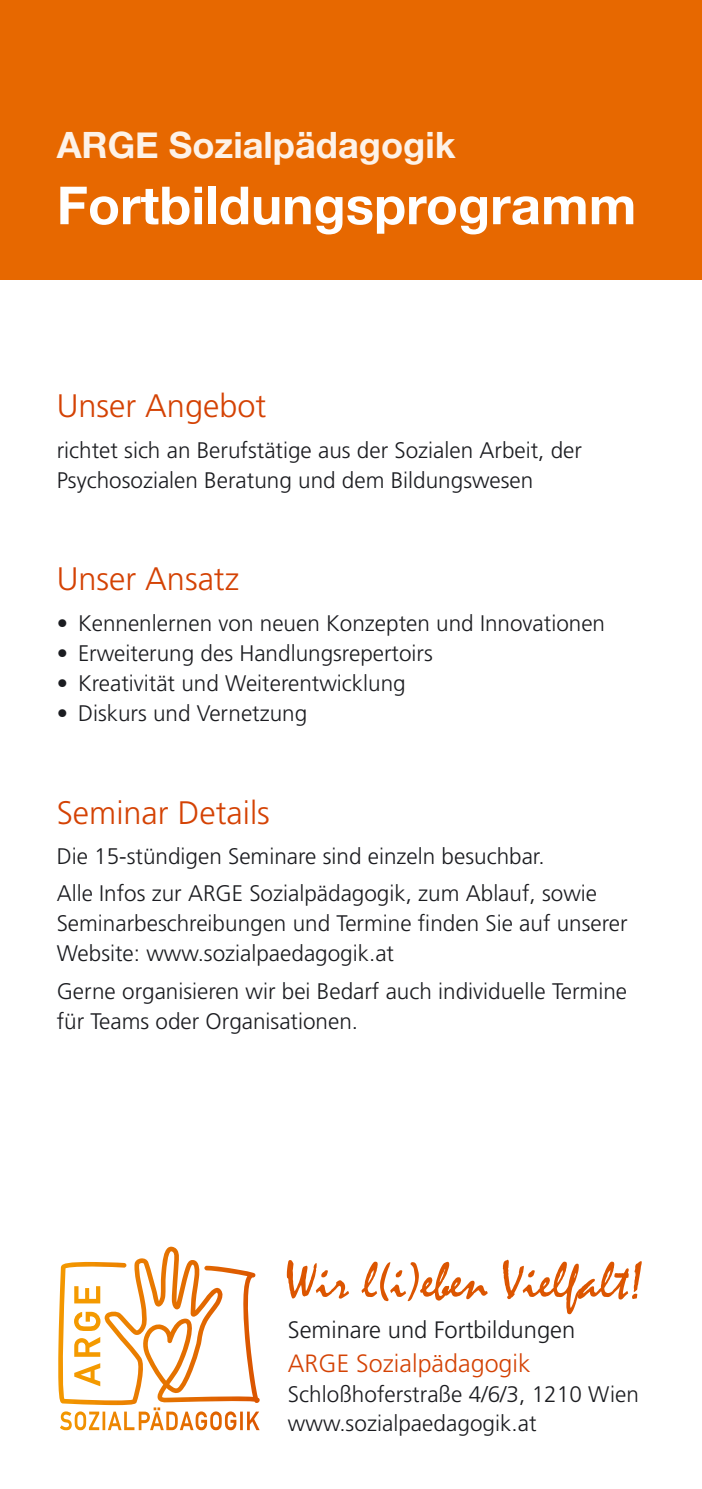
<style>
.page{position:relative;width:702px;height:1489px;background:#fff}
.page>*{position:absolute;margin:0;border:0;box-sizing:border-box;transform-origin:0 0}
.t1{font:700 52.5px "Helvetica Neue";color:#fff}
.t2{font:700 36.25px "Helvetica Neue";color:#fdf2e8}
.t3{font:300 32.5px "Frutiger";color:#d44204}
.t4{font:300 25px "Frutiger";color:#d44204}
.t5{font:300 23.75px "Frutiger";color:#1b1c20}
.t6{font:300 22.5px/30px "Frutiger";color:#1b1c20}
</style>
<div class="page">
<div style="left:0;top:0;width:702px;height:279px;background:#e76800"></div>
<img style="left:58px;top:1247px;width:160px;height:157px">
<img style="left:60px;top:1407px;width:200px;height:23px">
<svg style="left:74px;top:1285px;width:26px;height:101px"></svg>
<svg style="left:287px;top:1259px;width:354px;height:55px"></svg>
<h2 class="t2" style="left:57px;top:116px;width:400px">ARGE Sozialpädagogik</h2>
<h1 class="t1" style="left:57px;top:164px;width:581px">Fortbildungsprogramm</h1>
<h3 class="t3" style="left:57px;top:387px;width:211px">Unser Angebot</h3>
<p class="t6" style="left:57px;top:435px;width:527px">richtet sich an Berufstätige aus der Sozialen Arbeit, der<br>Psychosozialen Beratung und dem Bildungswesen</p>
<h3 class="t3" style="left:57px;top:561px;width:184px">Unser Ansatz</h3>
<p class="t6" style="left:57px;top:608px;width:550px">• Kennenlernen von neuen Konzepten und Innovationen</p>
<p class="t6" style="left:57px;top:638px;width:377px">• Erweiterung des Handlungsrepertoirs</p>
<p class="t6" style="left:57px;top:668px;width:350px">• Kreativität und Weiterentwicklung</p>
<p class="t6" style="left:57px;top:698px;width:252px">• Diskurs und Vernetzung</p>
<h3 class="t3" style="left:57px;top:794px;width:215px">Seminar Details</h3>
<p class="t6" style="left:57px;top:838px;width:542px;line-height:37px">Die 15-stündigen Seminare sind einzeln besuchbar.<br>Alle Infos zur ARGE Sozialpädagogik, zum Ablauf, sowie</p>
<p class="t6" style="left:57px;top:908px;width:572px">Seminarbeschreibungen und Termine finden Sie auf unserer<br>Website: www.sozialpaedagogik.at</p>
<p class="t6" style="left:57px;top:975px;width:572px">Gerne organisieren wir bei Bedarf auch individuelle Termine für Teams oder Organisationen.</p>
<p class="t5" style="left:288px;top:1316px;width:289px">Seminare und Fortbildungen</p>
<p class="t4" style="left:288px;top:1348px;width:244px">ARGE Sozialpädagogik</p>
<p class="t6" style="left:288px;top:1379px;width:352px;line-height:28.8px">Schloßhoferstraße 4/6/3, 1210 Wien www.sozialpaedagogik.at</p>
</div>
